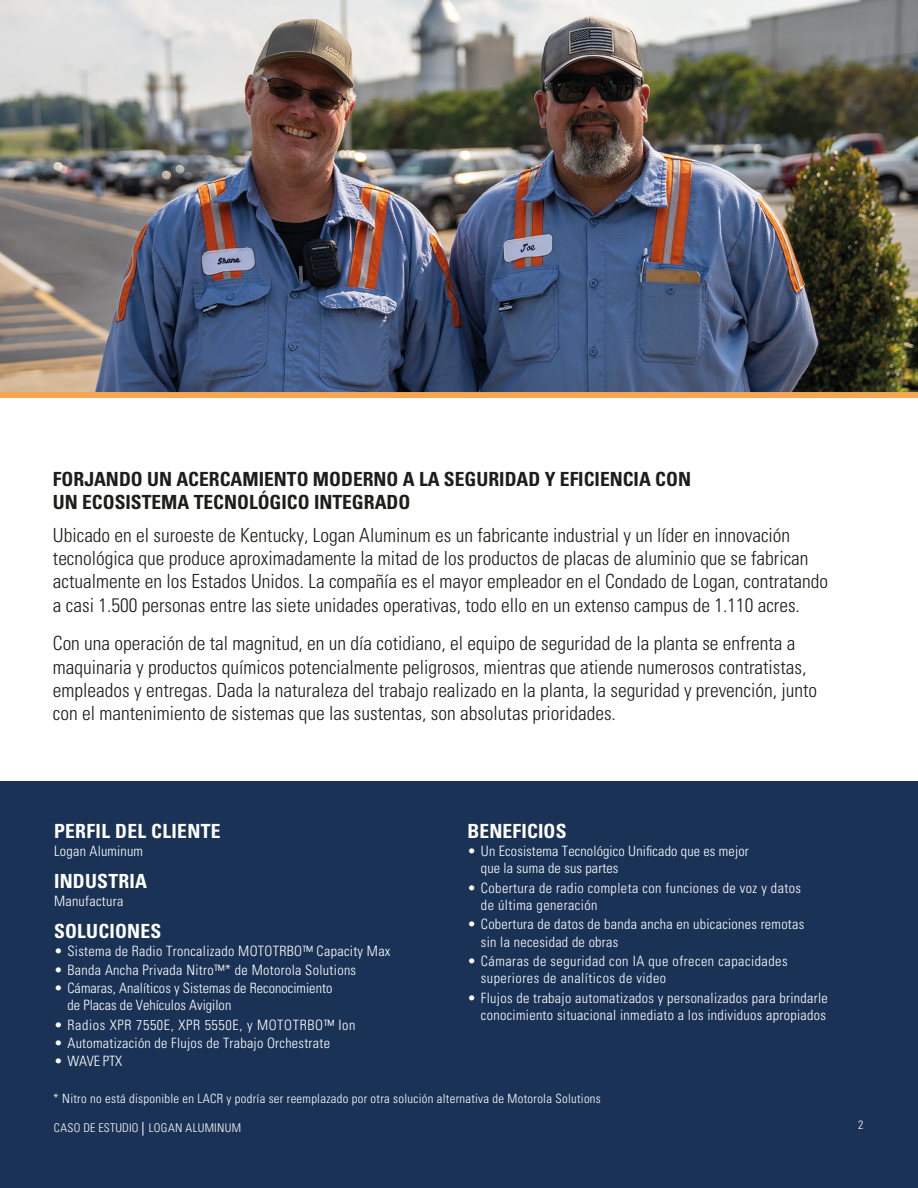
<style>
.page{position:relative;width:918px;height:1188px;background:#fff}
.page>*{position:absolute;margin:0;border:0;box-sizing:border-box;transform-origin:0 0}
.t1{font:300 condensed 19.5px/23.4px "Univers LT Std";color:#1d1d1b}
.t2{font:700 condensed 19.5px/23.4px "Univers LT Std";color:#1d1d1b}
.t3{font:700 condensed 19.5px "Univers LT Std";letter-spacing:.015em;color:#fff}
.t4{font:300 condensed 14.25px/17.1px "Univers LT Std";letter-spacing:.02em;color:#fff}
.t5{font:300 condensed 14.25px/17.1px "Univers LT Std";color:#fff}
.t6{font:300 condensed 14.25px "Univers LT Std";letter-spacing:.045em;color:#fff}
.t7{font:300 condensed 12.75px "Univers LT Std";letter-spacing:.02em;color:#fff}
.t8{font:300 condensed 12px "Univers LT Std";letter-spacing:.025em;color:#fff}
.t9{font:12px "Calibri";color:#fff}
</style>
<div class="page">
<div style="left:0;top:782px;width:918px;height:406px;background:#1a3255"></div>
<img style="left:0;top:0;width:918px;height:392px">
<svg style="left:143px;top:1122px;width:1px;height:14px"></svg>
<div style="left:0;top:392px;width:918px;height:6px;background:#f6a651"></div>
<p class="t2" style="left:53px;top:467px;width:640px">FORJANDO UN ACERCAMIENTO MODERNO A LA SEGURIDAD Y EFICIENCIA CON<br>UN ECOSISTEMA TECNOLÓGICO INTEGRADO</p>
<p class="t1" style="left:53px;top:523px;width:777px">Ubicado en el suroeste de Kentucky, Logan Aluminum es un fabricante industrial y un líder en innovación tecnológica que produce aproximadamente la mitad de los productos de placas de aluminio que se fabrican actualmente en los Estados Unidos. La compañía es el mayor empleador en el Condado de Logan, contratando a casi 1.500 personas entre las siete unidades operativas, todo ello en un extenso campus de 1.110 acres.</p>
<p class="t1" style="left:53px;top:632px;width:766px">Con una operación de tal magnitud, en un día cotidiano, el equipo de seguridad de la planta se enfrenta a maquinaria y productos químicos potencialmente peligrosos, mientras que atiende numerosos contratistas, empleados y entregas. Dada la naturaleza del trabajo realizado en la planta, la seguridad y prevención, junto con el mantenimiento de sistemas que las sustentas, son absolutas prioridades.</p>
<p class="t3" style="left:54px;top:819px;width:168px">PERFIL DEL CLIENTE</p>
<p class="t4" style="left:54px;top:842px;width:91px">Logan Aluminum</p>
<p class="t3" style="left:54px;top:869px;width:95px">INDUSTRIA</p>
<p class="t4" style="left:54px;top:893px;width:71px">Manufactura</p>
<p class="t3" style="left:54px;top:919px;width:109px">SOLUCIONES</p>
<p class="t4" style="left:54px;top:943px;width:338px">• Sistema de Radio Troncalizado MOTOTRBO™ Capacity Max</p>
<p class="t4" style="left:54px;top:961px;width:304px">• Banda Ancha Privada Nitro™* de Motorola Solutions</p>
<p class="t5" style="left:67px;top:980px;width:266px;text-indent:-13px">• Cámaras, Analíticos y Sistemas de Reconocimiento de Placas de Vehículos Avigilon</p>
<p class="t6" style="left:54px;top:1016px;width:303px">• Radios XPR 7550E, XPR 5550E, y MOTOTRBO™ Ion</p>
<p class="t4" style="left:54px;top:1034px;width:277px">• Automatización de Flujos de Trabajo Orchestrate</p>
<p class="t4" style="left:54px;top:1053px;width:70px">• WAVE PTX</p>
<p class="t3" style="left:467px;top:819px;width:101px">BENEFICIOS</p>
<p class="t4" style="left:481px;top:842px;width:269px;text-indent:-13px">• Un Ecosistema Tecnológico Unificado que es mejor que la suma de sus partes</p>
<p class="t4" style="left:481px;top:879px;width:322px;text-indent:-13px">• Cobertura de radio completa con funciones de voz y datos de última generación</p>
<p class="t4" style="left:481px;top:916px;width:325px;text-indent:-13px">• Cobertura de datos de banda ancha en ubicaciones remotas sin la necesidad de obras</p>
<p class="t4" style="left:481px;top:953px;width:308px;text-indent:-13px">• Cámaras de seguridad con IA que ofrecen capacidades superiores de analíticos de video</p>
<p class="t4" style="left:467px;top:989px;width:362px;text-align:right">• Flujos de trabajo automatizados y personalizados para brindarle conocimiento situacional inmediato a los individuos apropiados</p>
<p class="t7" style="left:53px;top:1091px;width:549px">* Nitro no está disponible en LACR y podría ser reemplazado por otra solución alternativa de Motorola Solutions</p>
<p class="t8" style="left:858px;top:1118px;width:7px">2</p>
<p class="t8" style="left:54px;top:1121px;width:189px">CASO DE ESTUDIO LOGAN ALUMINUM</p>
<p class="t8" style="left:75px;top:1121px;width:146px">E STUDY L GAN ALUMINUM</p>
<p class="t9" style="left:858px;top:1122px;width:8px">2</p>
</div>
